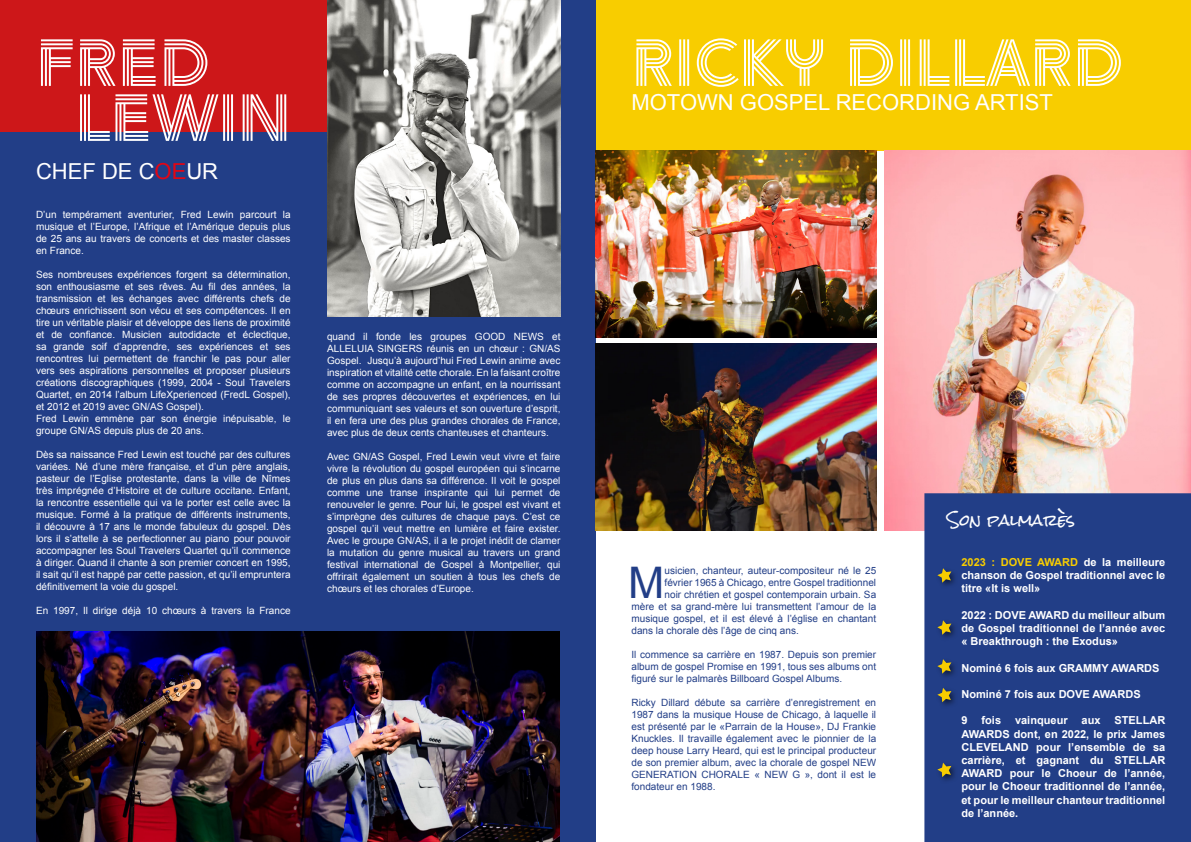
<style>
.page{position:relative;width:1191px;height:842px;background:#fff}
.page>*{position:absolute;margin:0;border:0;box-sizing:border-box;transform-origin:0 0}
.t1{font:66px/55px "Arya Triple";color:#fff}
.t2{font:43.5px "Arial";color:#223e87}
.t3{font:22px "Arial";color:#fff}
.t4{font:15px "Rock Salt";color:#fff}
.t5{font:700 11px/13.2px "Arial";color:#fff;text-align:justify}
.t6{font:10px/12px "Arial";color:#fff;text-align:justify}
.t7{font:10px/12px "Arial";color:#223e87;text-align:justify}
.s1{color:#e30514}
.s2{color:#f8cd00}
</style>
<div class="page">
<div style="left:0;top:0;width:595px;height:842px;background:#223e87"></div>
<img style="left:36px;top:631px;width:523px;height:211px">
<img style="left:327px;top:0;width:233px;height:317px">
<div style="left:596px;top:0;width:595px;height:151px;background:#f8cd00"></div>
<img style="left:884px;top:151px;width:307px;height:380px">
<img style="left:595px;top:151px;width:281px;height:187px">
<img style="left:595px;top:343px;width:281px;height:188px">
<div style="left:0;top:0;width:326px;height:131px;background:#cd1719"></div>
<div style="left:924px;top:493px;width:267px;height:349px;background:#223e87"></div>
<div style="left:934px;top:566px;width:24px;height:23px;background:#000;opacity:.59"></div>
<svg style="left:937px;top:568px;width:14px;height:15px"></svg>
<div style="left:934px;top:618px;width:24px;height:23px;background:#000;opacity:.59"></div>
<svg style="left:937px;top:620px;width:14px;height:15px"></svg>
<div style="left:934px;top:657px;width:24px;height:23px;background:#000;opacity:.59"></div>
<svg style="left:937px;top:659px;width:14px;height:15px"></svg>
<div style="left:934px;top:685px;width:24px;height:24px;background:#000;opacity:.59"></div>
<svg style="left:937px;top:688px;width:14px;height:14px"></svg>
<div style="left:934px;top:760px;width:24px;height:24px;background:#000;opacity:.59"></div>
<svg style="left:937px;top:763px;width:14px;height:14px"></svg>
<h1 class="t1" style="left:75px;top:35px;width:218px;text-indent:-39px">FRED<br>LEWIN</h1>
<h3 class="t3" style="left:36px;top:157px;width:184px">CHEF DE C<span class="s1">OE</span>UR</h3>
<p class="t6" style="left:36px;top:208px;width:256px">D’un tempérament aventurier, Fred Lewin parcourt la musique et l’Europe, l’Afrique et l’Amérique depuis plus de 25 ans au travers de concerts et des master classes en France.</p>
<p class="t6" style="left:36px;top:268px;width:256px;text-align:left">Ses nombreuses expériences forgent sa détermination, son enthousiasme et ses rêves. Au fil des années, la transmission et les échanges avec différents chefs de chœurs enrichissent son vécu et ses compétences. Il en tire un véritable plaisir et développe des liens de proximité et de confiance. Musicien autodidacte et éclectique, sa grande soif d’apprendre, ses expériences et ses rencontres lui permettent de franchir le pas pour aller vers ses aspirations personnelles et proposer plusieurs créations discographiques (1999, 2004 - Soul Travelers Quartet, en 2014 l’album LifeXperienced (FredL Gospel), et 2012 et 2019 avec GN/AS Gospel).<br>Fred Lewin emmène par son énergie inépuisable, le groupe GN/AS depuis plus de 20 ans.</p>
<p class="t6" style="left:36px;top:448px;width:256px">Dès sa naissance Fred Lewin est touché par des cultures variées. Né d’une mère française, et d’un père anglais, pasteur de l’Eglise protestante, dans la ville de Nîmes très imprégnée d’Histoire et de culture occitane. Enfant, la rencontre essentielle qui va le porter est celle avec la musique. Formé à la pratique de différents instruments, il découvre à 17 ans le monde fabuleux du gospel. Dès lors il s’attelle à se perfectionner au piano pour pouvoir accompagner les Soul Travelers Quartet qu’il commence à diriger. Quand il chante à son premier concert en 1995, il sait qu’il est happé par cette passion, et qu’il empruntera définitivement la voie du gospel.</p>
<p class="t6" style="left:36px;top:604px;width:256px">En 1997, Il dirige déjà 10 chœurs à travers la France</p>
<p class="t6" style="left:327px;top:331px;width:235px">quand il fonde les groupes GOOD NEWS et ALLELUIA SINGERS réunis en un chœur : GN/AS Gospel. Jusqu’à aujourd’hui Fred Lewin anime avec inspiration et vitalité cette chorale. En la faisant croître comme on accompagne un enfant, en la nourrissant de ses propres découvertes et expériences, en lui communiquant ses valeurs et son ouverture d’esprit, il en fera une des plus grandes chorales de France, avec plus de deux cents chanteuses et chanteurs.</p>
<p class="t6" style="left:327px;top:451px;width:235px">Avec GN/AS Gospel, Fred Lewin veut vivre et faire vivre la révolution du gospel européen qui s’incarne de plus en plus dans sa différence. Il voit le gospel comme une transe inspirante qui lui permet de renouveler le genre. Pour lui, le gospel est vivant et s’imprègne des cultures de chaque pays. C’est ce gospel qu’il veut mettre en lumière et faire exister.<br>Avec le groupe GN/AS, il a le projet inédit de clamer la mutation du genre musical au travers un grand festival international de Gospel à Montpellier, qui offrirait également un soutien à tous les chefs de chœurs et les chorales d’Europe.</p>
<h1 class="t1" style="left:631px;top:35px;width:493px">Ricky DILLARD</h1>
<h3 class="t3" style="left:631px;top:87px;width:423px">MOTOWN GOSPEL RECORDING ARTIST</h3>
<h2 class="t2" style="left:628px;top:554px;width:38px">M</h2>
<p class="t7" style="left:664px;top:565px;width:213px">usicien, chanteur, auteur-compositeur né le 25</p>
<p class="t7" style="left:664px;top:577px;width:213px">février 1965 à Chicago, entre Gospel traditionnel</p>
<p class="t7" style="left:664px;top:589px;width:213px">noir chrétien et gospel contemporain urbain. Sa</p>
<p class="t7" style="left:631px;top:601px;width:246px">mère et sa grand-mère lui transmettent l’amour de la</p>
<p class="t7" style="left:631px;top:613px;width:246px">musique gospel, et il est élevé à l’église en chantant</p>
<p class="t7" style="left:631px;top:625px;width:169px">dans la chorale dès l’âge de cinq ans.</p>
<p class="t7" style="left:631px;top:649px;width:246px">Il commence sa carrière en 1987. Depuis son premier album de gospel Promise en 1991, tous ses albums ont figuré sur le palmarès Billboard Gospel Albums.</p>
<p class="t7" style="left:631px;top:697px;width:246px">Ricky Dillard débute sa carrière d’enregistrement en 1987 dans la musique House de Chicago, à laquelle il est présenté par le «Parrain de la House», DJ Frankie Knuckles. Il travaille également avec le pionnier de la deep house Larry Heard, qui est le principal producteur de son premier album, avec la chorale de gospel NEW GENERATION CHORALE « NEW G », dont il est le fondateur en 1988.</p>
<h3 class="t4" style="left:947px;top:512px;width:129px">SON PALMARÈS</h3>
<p class="t5" style="left:961px;top:556px;width:205px"><span class="s2">2023 : DOVE AWARD</span> de la meilleure chanson de Gospel traditionnel avec le titre «It is well»</p>
<p class="t5" style="left:961px;top:609px;width:205px">2022 : DOVE AWARD du meilleur album de Gospel traditionnel de l’année avec « Breakthrough : the Exodus»</p>
<p class="t5" style="left:961px;top:661px;width:200px">Nominé 6 fois aux GRAMMY AWARDS</p>
<p class="t5" style="left:961px;top:688px;width:181px">Nominé 7 fois aux DOVE AWARDS</p>
<p class="t5" style="left:961px;top:714px;width:8px">9</p>
<p class="t5" style="left:981px;top:714px;width:21px">fois</p>
<p class="t5" style="left:1015px;top:714px;width:54px">vainqueur</p>
<p class="t5" style="left:1081px;top:714px;width:20px">aux</p>
<p class="t5" style="left:961px;top:714px;width:205px;text-indent:153px">STELLAR AWARDS dont, en 2022, le prix James CLEVELAND pour l’ensemble de sa carrière, et gagnant du STELLAR AWARD pour le Choeur de l’année, pour le Choeur traditionnel de l’année, et pour le meilleur chanteur traditionnel de l’année.</p>
</div>
